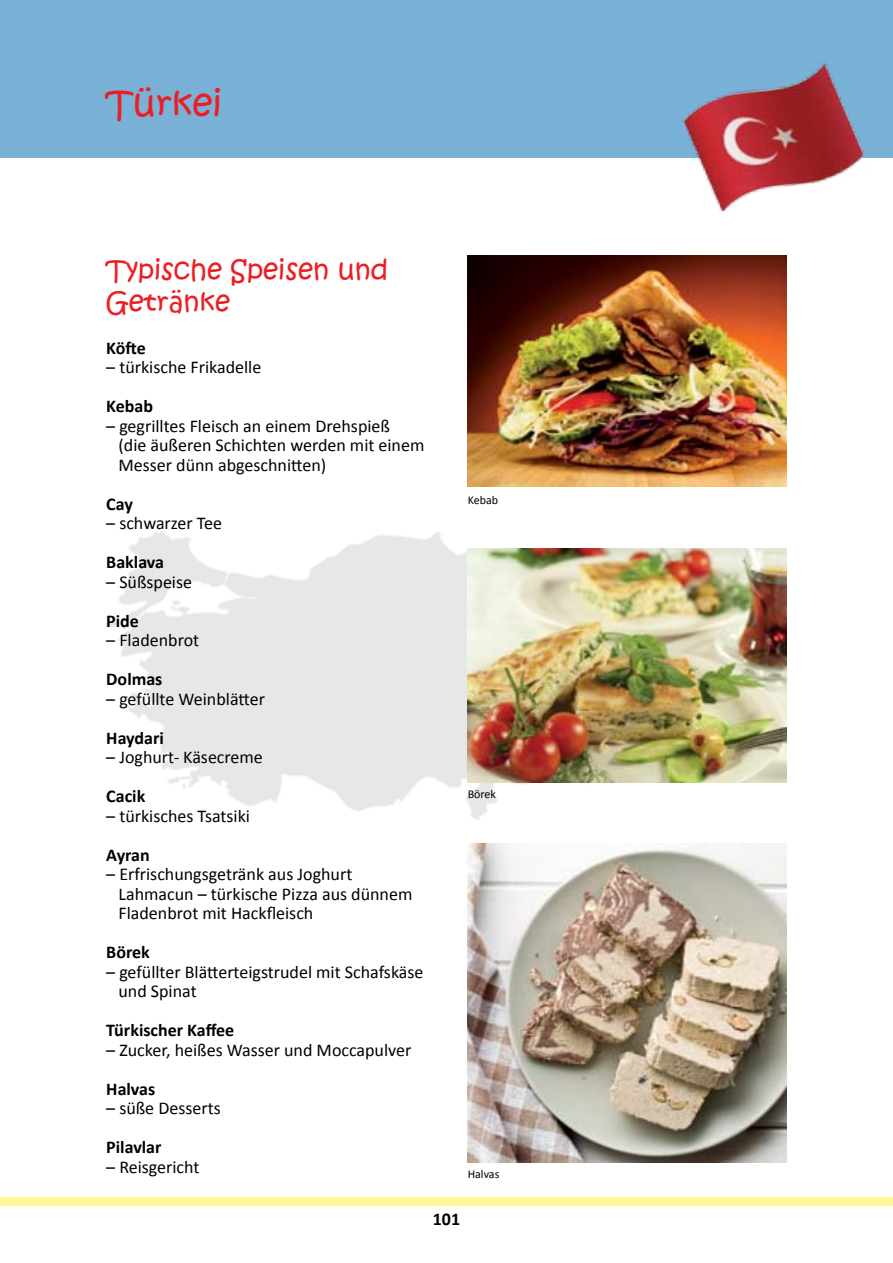
<style>
.page{position:relative;width:893px;height:1263px;background:#fff}
.page>*{position:absolute;margin:0;border:0;box-sizing:border-box;transform-origin:0 0}
.t1{font:36px "Kristen ITC";color:#ed1d24}
.t2{font:27px/32.4px "Kristen ITC";color:#ed1d24}
.t3{font:18px/19.5px "Calibri";color:#000}
.t4{font:700 18px "Calibri";color:#000}
.t5{font:12px "Calibri";color:#000}
</style>
<div class="page">
<img style="left:106px;top:531px;width:681px;height:289px">
<div style="left:0;top:0;width:893px;height:157px;background:#7ab1d7"></div>
<div style="left:0;top:1197px;width:893px;height:8px;background:#fff799"></div>
<img style="left:468px;top:843px;width:319px;height:319px">
<img style="left:666px;top:62px;width:227px;height:150px">
<img style="left:468px;top:255px;width:319px;height:232px">
<img style="left:468px;top:549px;width:319px;height:233px">
<h1 class="t1" style="left:106px;top:80px;width:118px">Türkei</h1>
<h2 class="t2" style="left:106px;top:254px;width:284px">Typische Speisen und<br>Getränke</h2>
<p class="t4" style="left:106px;top:336px;width:41px">Köfte</p>
<p class="t3" style="left:106px;top:357px;width:157px">– türkische Frikadelle</p>
<p class="t4" style="left:106px;top:395px;width:48px">Kebab</p>
<p class="t3" style="left:119px;top:416px;width:307px;text-indent:-12px">– gegrilltes Fleisch an einem Drehspieß<br>(die äußeren Schichten werden mit einem<br>Messer dünn abgeschnitten)</p>
<p class="t4" style="left:106px;top:492px;width:28px">Cay</p>
<p class="t3" style="left:106px;top:513px;width:117px">– schwarzer Tee</p>
<p class="t4" style="left:106px;top:551px;width:59px">Baklava</p>
<p class="t3" style="left:106px;top:572px;width:87px">– Süßspeise</p>
<p class="t4" style="left:106px;top:609px;width:34px">Pide</p>
<p class="t3" style="left:106px;top:630px;width:94px">– Fladenbrot</p>
<p class="t4" style="left:106px;top:668px;width:58px">Dolmas</p>
<p class="t3" style="left:106px;top:689px;width:160px">– gefüllte Weinblätter</p>
<p class="t4" style="left:106px;top:726px;width:59px">Haydari</p>
<p class="t3" style="left:106px;top:747px;width:158px">– Joghurt- Käsecreme</p>
<p class="t4" style="left:106px;top:785px;width:41px">Cacik</p>
<p class="t3" style="left:106px;top:806px;width:145px">– türkisches Tsatsiki</p>
<p class="t4" style="left:106px;top:843px;width:45px">Ayran</p>
<p class="t3" style="left:119px;top:864px;width:295px;text-indent:-12px">– Erfrischungsgetränk aus Joghurt<br>Lahmacun – türkische Pizza aus dünnem<br>Fladenbrot mit Hackfleisch</p>
<p class="t4" style="left:106px;top:941px;width:45px">Börek</p>
<p class="t3" style="left:119px;top:962px;width:306px;text-indent:-12px">– gefüllter Blätterteigstrudel mit Schafskäse und Spinat</p>
<p class="t4" style="left:106px;top:1019px;width:130px">Türkischer Kaffee</p>
<p class="t3" style="left:106px;top:1040px;width:307px">– Zucker, heißes Wasser und Moccapulver</p>
<p class="t4" style="left:106px;top:1077px;width:50px">Halvas</p>
<p class="t3" style="left:106px;top:1098px;width:116px">– süße Desserts</p>
<p class="t4" style="left:106px;top:1136px;width:57px">Pilavlar</p>
<p class="t3" style="left:106px;top:1157px;width:95px">– Reisgericht</p>
<p class="t5" style="left:468px;top:492px;width:32px">Kebab</p>
<p class="t5" style="left:468px;top:786px;width:30px">Börek</p>
<p class="t5" style="left:468px;top:1166px;width:33px">Halvas</p>
<p class="t4" style="left:433px;top:1208px;width:29px">101</p>
</div>
